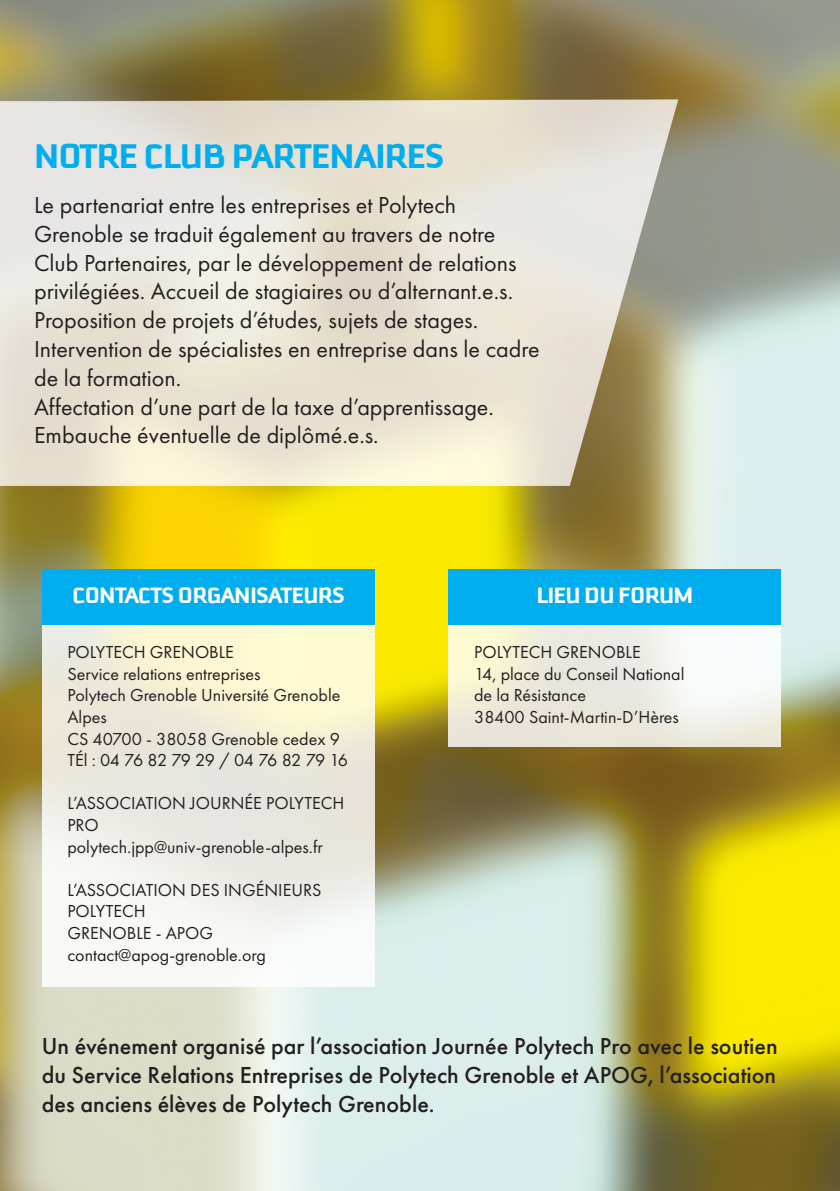
<style>
.page{position:relative;width:840px;height:1191px;background:#fff}
.page>*{position:absolute;margin:0;border:0;box-sizing:border-box;transform-origin:0 0}
.t1{font:700 37px "Downtempo";color:#00aeef}
.t2{font:24px/28.8px "Futura PT";color:#231f20}
.t3{font:500 24px/28.8px "Futura PT";color:#231f20;text-align:justify}
.t4{font:700 24px "Downtempo";color:#fff}
.t5{font:18px/21.6px "Futura PT";color:#231f20}
.t6{font:18px "Futura PT";letter-spacing:-.04em;color:#231f20}
</style>
<div class="page">
<img style="left:0;top:0;width:839px;height:1191px">
<div style="left:42px;top:569px;width:332px;height:55px;background:#00aeef"></div>
<div style="left:448px;top:569px;width:332px;height:55px;background:#00aeef"></div>
<svg style="left:42px;top:624px;width:332px;height:362px"></svg>
<svg style="left:448px;top:624px;width:332px;height:122px;fill:#eeecde"></svg>
<p class="t1" style="left:34px;top:135px;width:410px">NOTRE CLUB PARTENAIRES</p>
<p class="t2" style="left:34px;top:190px;width:483px">Le partenariat entre les entreprises et Polytech Grenoble se traduit également au travers de notre Club Partenaires, par le développement de relations privilégiées. Accueil de stagiaires ou d’alternant.e.s.</p>
<p class="t2" style="left:34px;top:305px;width:445px">Proposition de projets d’études, sujets de stages.</p>
<p class="t2" style="left:34px;top:334px;width:506px">Intervention de spécialistes en entreprise dans le cadre</p>
<p class="t2" style="left:34px;top:363px;width:148px">de la formation.</p>
<p class="t2" style="left:34px;top:392px;width:461px">Affectation d’une part de la taxe d’apprentissage.</p>
<p class="t2" style="left:34px;top:421px;width:346px">Embauche éventuelle de diplômé.e.s.</p>
<p class="t4" style="left:72px;top:581px;width:273px">CONTACTS ORGANISATEURS</p>
<p class="t4" style="left:536px;top:581px;width:158px">LIEU DU FORUM</p>
<p class="t5" style="left:67px;top:641px;width:168px">POLYTECH GRENOBLE</p>
<p class="t5" style="left:67px;top:663px;width:194px">Service relations entreprises</p>
<p class="t5" style="left:67px;top:684px;width:274px">Polytech Grenoble Université Grenoble<br>Alpes</p>
<p class="t5" style="left:67px;top:727px;width:274px">CS 40700 - 38058 Grenoble cedex 9</p>
<p class="t6" style="left:67px;top:749px;width:282px">TÉl : 04 76 82 79 29 / 04 76 82 79 16</p>
<p class="t5" style="left:67px;top:792px;width:278px">L’ASSOCIATION JOURNÉE POLYTECH<br>PRO</p>
<p class="t5" style="left:67px;top:835px;width:257px">polytech.jpp@univ-grenoble-alpes.fr</p>
<p class="t5" style="left:67px;top:879px;width:255px">L’ASSOCIATION DES INGÉNIEURS<br>POLYTECH</p>
<p class="t5" style="left:67px;top:922px;width:147px">GRENOBLE - APOG</p>
<p class="t5" style="left:67px;top:943px;width:200px">contact@apog-grenoble.org</p>
<p class="t5" style="left:474px;top:641px;width:168px">POLYTECH GRENOBLE</p>
<p class="t5" style="left:474px;top:663px;width:212px">14, place du Conseil National</p>
<p class="t5" style="left:474px;top:684px;width:113px">de la Résistance</p>
<p class="t5" style="left:474px;top:706px;width:206px">38400 Saint-Martin-D’Hères</p>
<p class="t3" style="left:42px;top:1031px;width:737px">Un événement organisé par l’association Journée Polytech Pro avec le soutien du Service Relations Entreprises de Polytech Grenoble et APOG, l’association des anciens élèves de Polytech Grenoble.</p>
</div>
